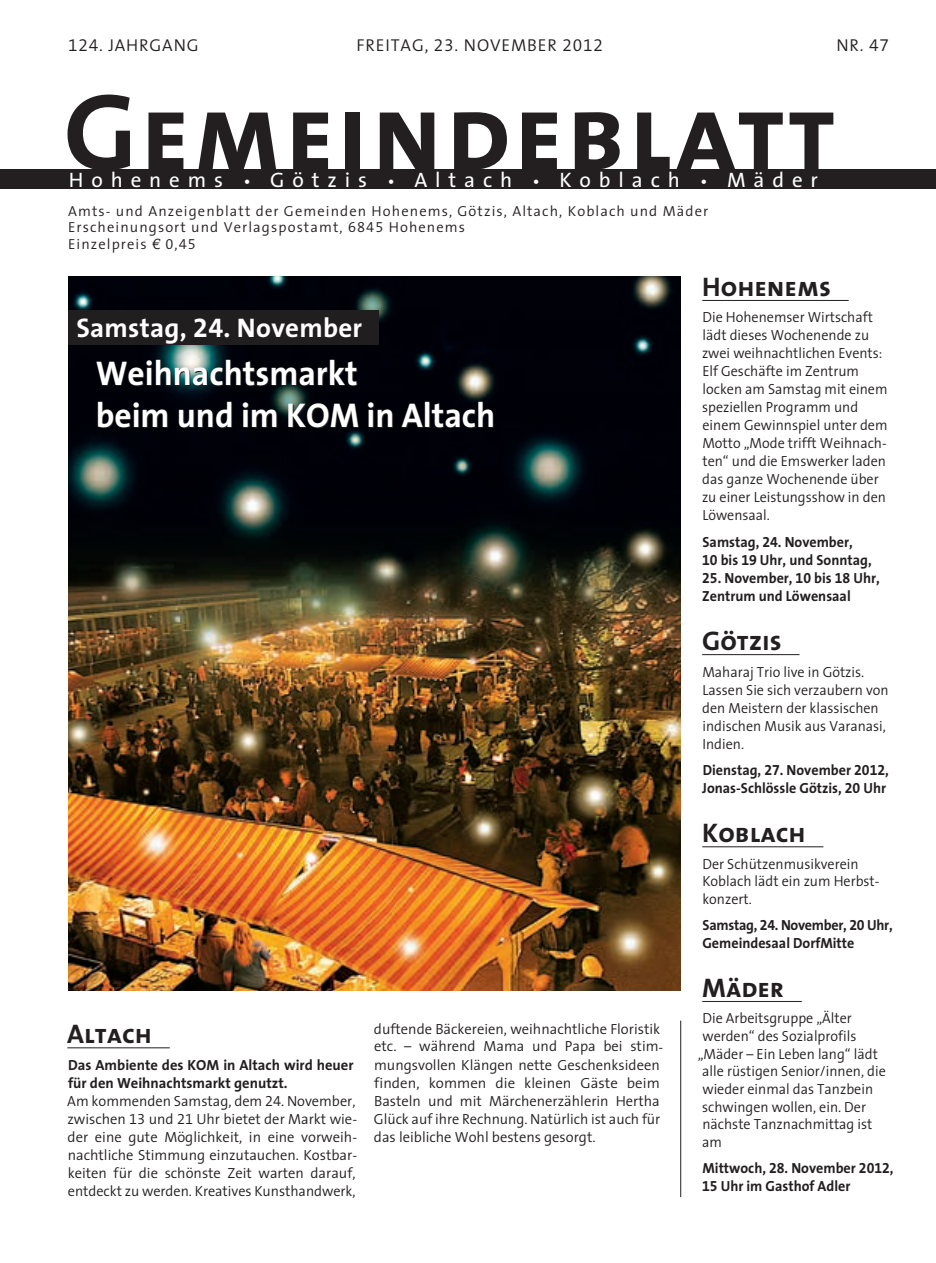
<style>
.page{position:relative;width:936px;height:1263px;background:#fff}
.page>*{position:absolute;margin:0;border:0;box-sizing:border-box;transform-origin:0 0}
.t1{font:109.05px "GB The Sans Bold Caps";letter-spacing:.025em;color:#231f20}
.t2{font:700 34.5px/42px "GB The Sans";color:#fff}
.t3{font:27px "GB The Sans Bold Caps";color:#231f20}
.t4{font:700 27px "GB The Sans";letter-spacing:.01em;color:#fff}
.t5{font:21px "GB The Sans";letter-spacing:.375em;color:#fff}
.t6{font:300 17.25px "GB The Sans";letter-spacing:.05em;color:#231f20}
.t7{font:300 14.7px/18px "GB The Sans";color:#231f20;scale:.96 1}
.t8{font:300 14.7px/18px "GB The Sans";color:#231f20;text-align:justify}
.t9{font:700 14.7px/18px "GB The Sans";color:#231f20;scale:.96 1}
.t10{font:700 14.7px/18px "GB The Sans";color:#231f20}
.t11{font:300 14.55px/16.4px "GB The Sans";letter-spacing:.075em;color:#231f20}
.s1{font-size:18px}
.s2{font-family:"Linotype Euro Font Ato F";font-weight:400}
</style>
<div class="page">
<div style="left:0;top:169px;width:935px;height:20px;background:#231f20"></div>
<hr style="left:680px;top:1020px;width:1px;height:177px;background:#231f20">
<hr style="left:702px;top:300px;width:146px;height:1px;background:#231f20">
<hr style="left:702px;top:654px;width:97px;height:1px;background:#231f20">
<hr style="left:702px;top:846px;width:121px;height:1px;background:#231f20">
<hr style="left:702px;top:1001px;width:99px;height:1px;background:#231f20">
<hr style="left:67px;top:1047px;width:103px;height:1px;background:#231f20">
<img style="left:68px;top:276px;width:612px;height:715px">
<div style="left:68px;top:310px;width:310px;height:34px;background:#211e20"></div>
<p class="t6" style="left:68px;top:31px;width:132px">124. JAHRGANG</p>
<p class="t6" style="left:356px;top:31px;width:248px">Freitag, 23. November 2012</p>
<p class="t6" style="left:836px;top:31px;width:54px">NR. 47</p>
<h1 class="t1" style="left:64px;top:41px;width:773px">Gemeindeblatt</h1>
<h3 class="t5" style="left:69px;top:162px;width:750px">Hohenems <span class="s1">•</span> Götzis <span class="s1">•</span> Altach <span class="s1">•</span> Koblach <span class="s1">•</span> Mäder</h3>
<p class="t11" style="left:68px;top:202px;width:641px">Amts- und Anzeigenblatt der Gemeinden Hohenems, Götzis, Altach, Koblach und Mäder<br>E rscheinungsort und Verlagspostamt, 6845 Hohenems<br>Einzelpreis <span class="s2">c</span> 0,45</p>
<h3 class="t4" style="left:76px;top:306px;width:287px">Samstag, 24. November</h3>
<h2 class="t2" style="left:96px;top:351px;width:401px">Weihnachtsmarkt<br>beim und im KOM in Altach</h2>
<h3 class="t3" style="left:67px;top:1012px;width:86px">Altach</h3>
<p class="t10" style="left:68px;top:1055px;width:287px">Das Ambiente des KOM in Altach wird heuer für den Weihnachtsmarkt genutzt.</p>
<p class="t8" style="left:67px;top:1091px;width:291px">Am kommenden Samstag, dem 24. November, zwischen 13 und 21 Uhr bietet der Markt wie&shy;der eine gute Möglichkeit, in eine vorweih&shy;nachtliche Stimmung einzutauchen. Kostbar&shy;keiten für die schönste Zeit warten darauf, entdeckt zu werden. Kreatives Kunsthandwerk,</p>
<p class="t8" style="left:374px;top:1019px;width:291px;text-align:left">duftende Bäckereien, weihnachtliche Floristik etc. – während Mama und Papa bei stim&shy;mungsvollen Klängen nette Geschenksideen finden, kommen die kleinen Gäste beim Basteln und mit Märchenerzählerin Hertha Glück auf ihre Rechnung. Natürlich ist auch für das leibliche Wohl bestens gesorgt.</p>
<h3 class="t3" style="left:702px;top:264px;width:130px">Hohenems</h3>
<p class="t7" style="left:702px;top:308px;width:195px">Die Hohenemser Wirtschaft lädt dieses Wochenende zu zwei weihnachtlichen Events:<br>E lf Geschäfte im Zentrum locken am Samstag mit einem speziellen Programm und einem Gewinnspiel unter dem<br>Motto „Mode trifft Weihnach&shy;ten“ und die Emswerker laden das ganze Wochenende über zu einer Leistungsshow in den<br>Löwensaal.</p>
<p class="t9" style="left:702px;top:533px;width:178px">Samstag, 24. November,<br>10 bis 19 Uhr, und Sonntag,</p>
<p class="t9" style="left:702px;top:569px;width:186px">25. November, 10 bis 18 Uhr,<br>Zentrum und Löwensaal</p>
<h3 class="t3" style="left:702px;top:618px;width:81px">Götzis</h3>
<p class="t7" style="left:702px;top:662px;width:196px">Maharaj Trio live in Götzis.<br>Lassen Sie sich verzaubern von den Meistern der klassischen indischen Musik aus Varanasi,<br>I ndien.</p>
<p class="t9" style="left:702px;top:761px;width:196px">Dienstag, 27. November 2012,<br>Jonas-Schlössle Götzis, 20 Uhr</p>
<h3 class="t3" style="left:702px;top:811px;width:105px">Koblach</h3>
<p class="t7" style="left:702px;top:854px;width:186px">Der Schützenmusikverein<br>Koblach lädt ein zum Herbst&shy;konzert.</p>
<p class="t9" style="left:702px;top:916px;width:200px">Samstag, 24. November, 20 Uhr,<br>Gemeindesaal DorfMitte</p>
<h3 class="t3" style="left:702px;top:965px;width:83px">Mäder</h3>
<p class="t7" style="left:702px;top:1009px;width:157px">Die Arbeitsgruppe „Älter</p>
<p class="t7" style="left:702px;top:1026px;width:162px">werden“ des Sozialprofils</p>
<p class="t7" style="left:697px;top:1044px;width:189px">„Mäder – Ein Leben lang“ lädt</p>
<p class="t7" style="left:702px;top:1062px;width:193px">alle rüstigen Senior/innen, die</p>
<p class="t7" style="left:702px;top:1079px;width:179px">wieder einmal das Tanzbein</p>
<p class="t7" style="left:702px;top:1097px;width:172px">schwingen wollen, ein. Der</p>
<p class="t7" style="left:702px;top:1115px;width:179px">nächste Tanznachmittag ist</p>
<p class="t7" style="left:702px;top:1132px;width:22px">am</p>
<p class="t9" style="left:702px;top:1159px;width:201px">Mittwoch, 28. November 2012,<br>15 Uhr im Gasthof Adler</p>
</div>
